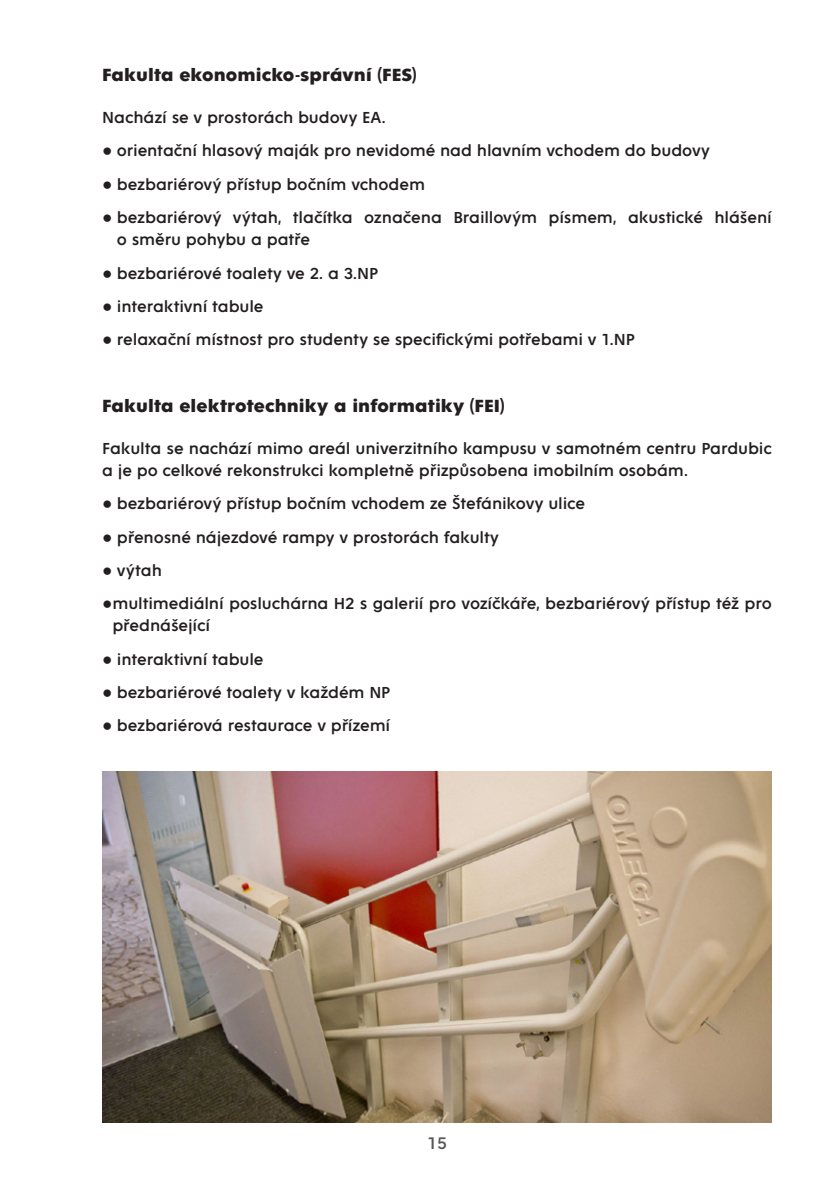
<style>
.page{position:relative;width:840px;height:1191px;background:#fff}
.page>*{position:absolute;margin:0;border:0;box-sizing:border-box;transform-origin:0 0}
.Normal_bold{font:700 19px "Fenomen Sans";letter-spacing:.005em;color:#231f20}
.t1{font:18px "Fenomen Sans";color:#57585a}
.t2{font:17.2px/22px "Fenomen Sans";letter-spacing:-.01em;color:#231f20}
.s1{font-family:"Arial"}
</style>
<div class="page">
<img style="left:102px;top:771px;width:669px;height:352px">
<p class="Normal_bold" style="left:102px;top:65px;width:315px">Fakulta ekonomicko-správní (FES)</p>
<p class="t2" style="left:102px;top:107px;width:285px">Nachází se v prostorách budovy EA.</p>
<p class="t2" style="left:102px;top:140px;width:609px"><span class="s1">●</span> orientační hlasový maják pro nevidomé nad hlavním vchodem do budovy</p>
<p class="t2" style="left:102px;top:173px;width:324px"><span class="s1">●</span> bezbariérový přístup bočním vchodem</p>
<p class="t2" style="left:117px;top:207px;width:656px;text-indent:-15px"><span class="s1">●</span> bezbariérový výtah, tlačítka označena Braillovým písmem, akustické hlášení o směru pohybu a patře</p>
<p class="t2" style="left:102px;top:262px;width:277px"><span class="s1">●</span> bezbariérové toalety ve 2. a 3.NP</p>
<p class="t2" style="left:102px;top:295px;width:163px"><span class="s1">●</span> interaktivní tabule</p>
<p class="t2" style="left:102px;top:329px;width:533px"><span class="s1">●</span> relaxační místnost pro studenty se specifickými potřebami v 1.NP</p>
<p class="Normal_bold" style="left:102px;top:395px;width:403px">Fakulta elektrotechniky a informatiky (FEI)</p>
<p class="t2" style="left:102px;top:437px;width:670px">Fakulta se nachází mimo areál univerzitního kampusu v samotném centru Pardubic a je po celkové rekonstrukci kompletně přizpůsobena imobilním osobám.</p>
<p class="t2" style="left:102px;top:493px;width:484px"><span class="s1">●</span> bezbariérový přístup bočním vchodem ze Štefánikovy ulice</p>
<p class="t2" style="left:102px;top:526px;width:398px"><span class="s1">●</span> přenosné nájezdové rampy v prostorách fakulty</p>
<p class="t2" style="left:102px;top:559px;width:61px"><span class="s1">●</span> výtah</p>
<p class="t2" style="left:112px;top:593px;width:660px;text-indent:-10px"><span class="s1">●</span>multimediální posluchárna H2 s galerií pro vozíčkáře, bezbariérový přístup též pro přednášející</p>
<p class="t2" style="left:102px;top:648px;width:163px"><span class="s1">●</span> interaktivní tabule</p>
<p class="t2" style="left:102px;top:681px;width:289px"><span class="s1">●</span> bezbariérové toalety v každém NP</p>
<p class="t2" style="left:102px;top:715px;width:289px"><span class="s1">●</span> bezbariérová restaurace v přízemí</p>
<p class="t1" style="left:427px;top:1133px;width:21px">15</p>
</div>
